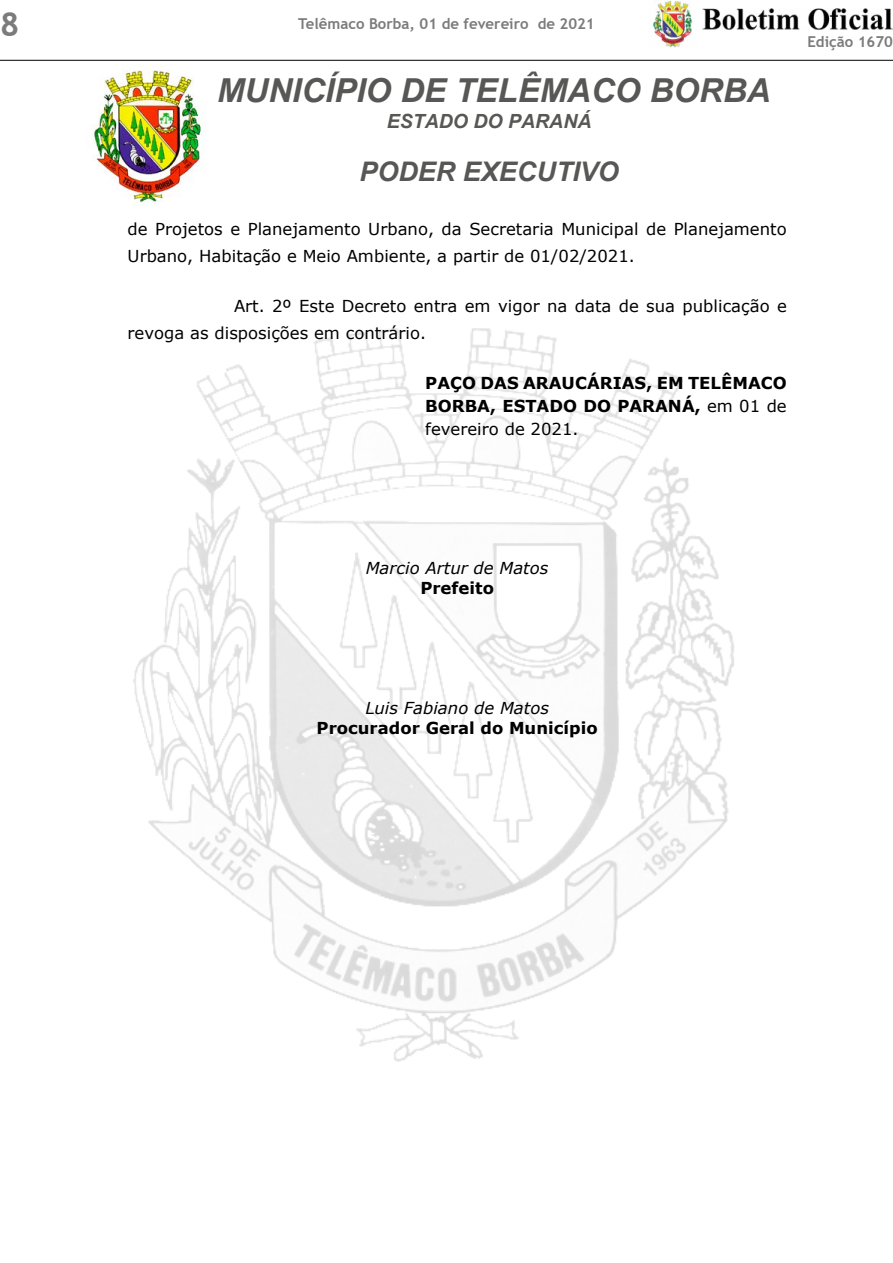
<style>
.page{position:relative;width:893px;height:1263px;background:#fff}
.page>*{position:absolute;margin:0;border:0;box-sizing:border-box;transform-origin:0 0}
.t1{font:italic 700 33px "Arial";color:#575756}
.t2{font:700 33px "Trebuchet MS";color:#7c7b7b}
.t3{font:italic 700 27px "Arial";color:#575756}
.t4{font:italic 700 19.5px "Arial";color:#575756}
.t5{font:16.5px/27.2px "Verdana";color:#000}
.t6{font:700 16.5px/23.1px "Verdana";color:#000;text-align:justify}
.t7{font:italic 16.5px "Verdana";color:#000}
.t8{font:700 15px "Trebuchet MS";color:#7c7b7b}
.s1{font-weight:400}
</style>
<div class="page">
<img style="left:653px;top:1px;width:39px;height:46px">
<img style="left:702px;top:8px;width:191px;height:21px">
<hr style="left:0;top:60px;width:893px;height:1px;background:#000">
<img style="left:93px;top:65px;width:113px;height:138px">
<img style="left:133px;top:328px;width:601px;height:734px">
<h1 class="t2" style="left:0;top:3px;width:21px">8</h1>
<p class="t8" style="left:298px;top:14px;width:298px">Telêmaco Borba, 01 de fevereiro de 2021</p>
<h1 class="t1" style="left:217px;top:69px;width:555px">MUNICÍPIO DE TELÊMACO BORBA</h1>
<p class="t4" style="left:387px;top:108px;width:206px">ESTADO DO PARANÁ</p>
<h2 class="t3" style="left:359px;top:154px;width:261px">PODER EXECUTIVO</h2>
<p class="t5" style="left:128px;top:215px;width:661px">de Projetos e Planejamento Urbano, da Secretaria Municipal de Planejamento<br>Urbano, Habitação e Meio Ambiente, a partir de 01/02/2021.</p>
<p class="t5" style="left:128px;top:292px;width:661px;text-indent:106px">Art. 2º Este Decreto entra em vigor na data de sua publicação e revoga as disposições em contrário.</p>
<p class="t6" style="left:425px;top:371px;width:363px">PAÇO DAS ARAUCÁRIAS, EM TELÊMACO BORBA, ESTADO DO PARANÁ, <span class="s1">em 01 de fevereiro de 2021.</span></p>
<p class="t8" style="left:807px;top:32px;width:87px">Edição 1670</p>
<p class="t7" style="left:366px;top:556px;width:184px">Marcio Artur de Matos</p>
<p class="t6" style="left:420px;top:576px;width:75px">Prefeito</p>
<p class="t7" style="left:365px;top:697px;width:185px">Luis Fabiano de Matos</p>
<p class="t6" style="left:317px;top:716px;width:283px">Procurador Geral do Município</p>
</div>
